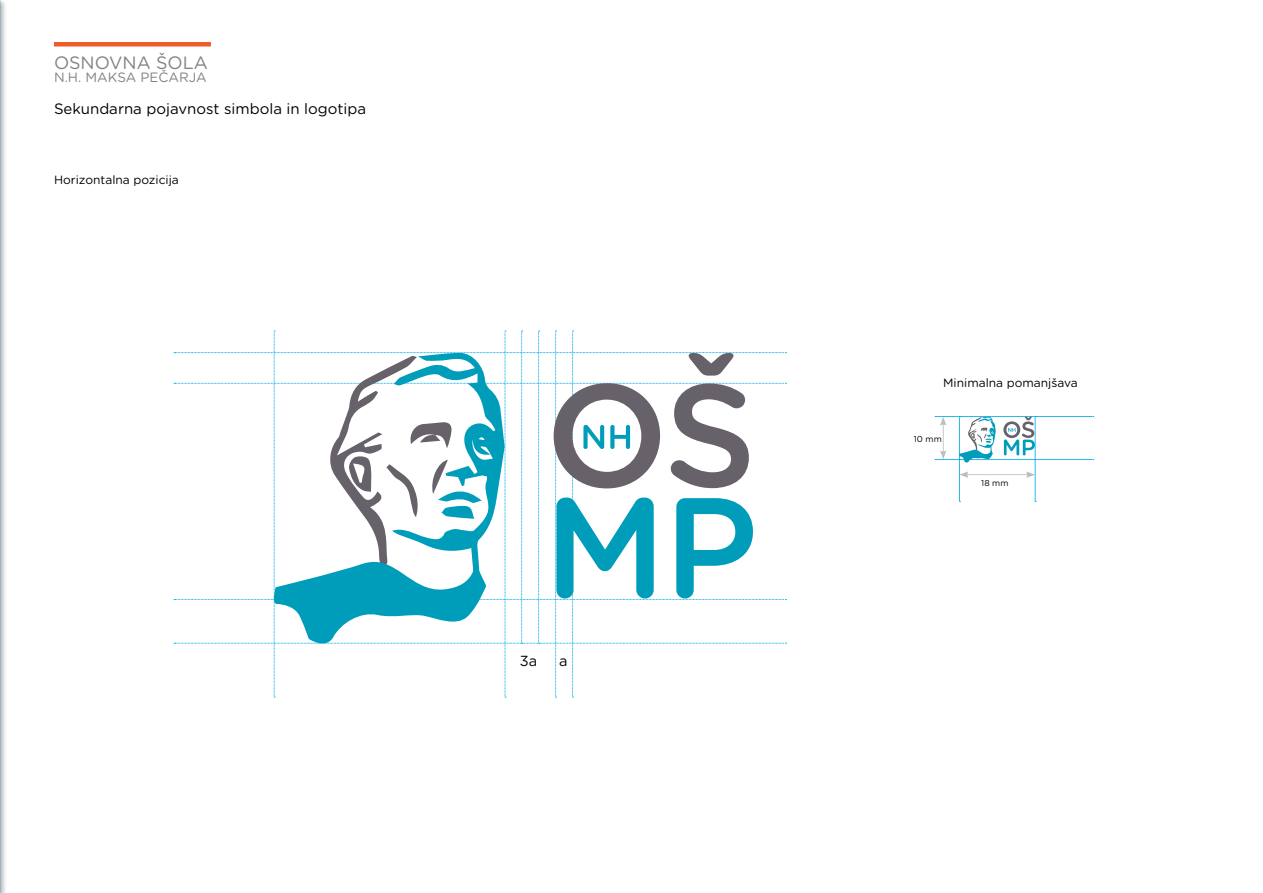
<style>
.page{position:relative;width:1263px;height:893px;background:#fff}
.page>*{position:absolute;margin:0;border:0;box-sizing:border-box;transform-origin:0 0}
.t1{font:17.85px "Gotham Rounded";color:#808285}
.t2{font:15px "Gotham Rounded";color:#000}
.t3{font:14.55px "Gotham Rounded";color:#000}
.t4{font:13.5px "Gotham Rounded";color:#808285}
.t5{font:12px "Gotham Rounded";color:#000}
.t6{font:8.55px "Gotham Rounded";color:#000}
</style>
<div class="page">
<div style="left:0;top:0;width:8px;height:893px;background:#000;opacity:.28"></div>
<div style="left:54px;top:42px;width:157px;height:5px;background:#f15a29"></div>
<svg style="left:174px;top:331px;width:612px;height:367px"></svg>
<svg style="left:935px;top:416px;width:159px;height:86px"></svg>
<h1 class="t1" style="left:54px;top:50px;width:155px">Osnovna šola</h1>
<p class="t4" style="left:54px;top:68px;width:154px">n.h. Maksa Pečarja</p>
<p class="t2" style="left:54px;top:98px;width:314px">Sekundarna pojavnost simbola in logotipa</p>
<p class="t5" style="left:54px;top:172px;width:126px">Horizontalna pozicija</p>
<p class="t3" style="left:520px;top:651px;width:19px">3a</p>
<p class="t3" style="left:559px;top:651px;width:10px">a</p>
<p class="t5" style="left:943px;top:374px;width:136px">Minimalna pomanjšava</p>
<p class="t6" style="left:914px;top:433px;width:29px">10 mm</p>
<p class="t6" style="left:981px;top:477px;width:29px">18 mm</p>
</div>
